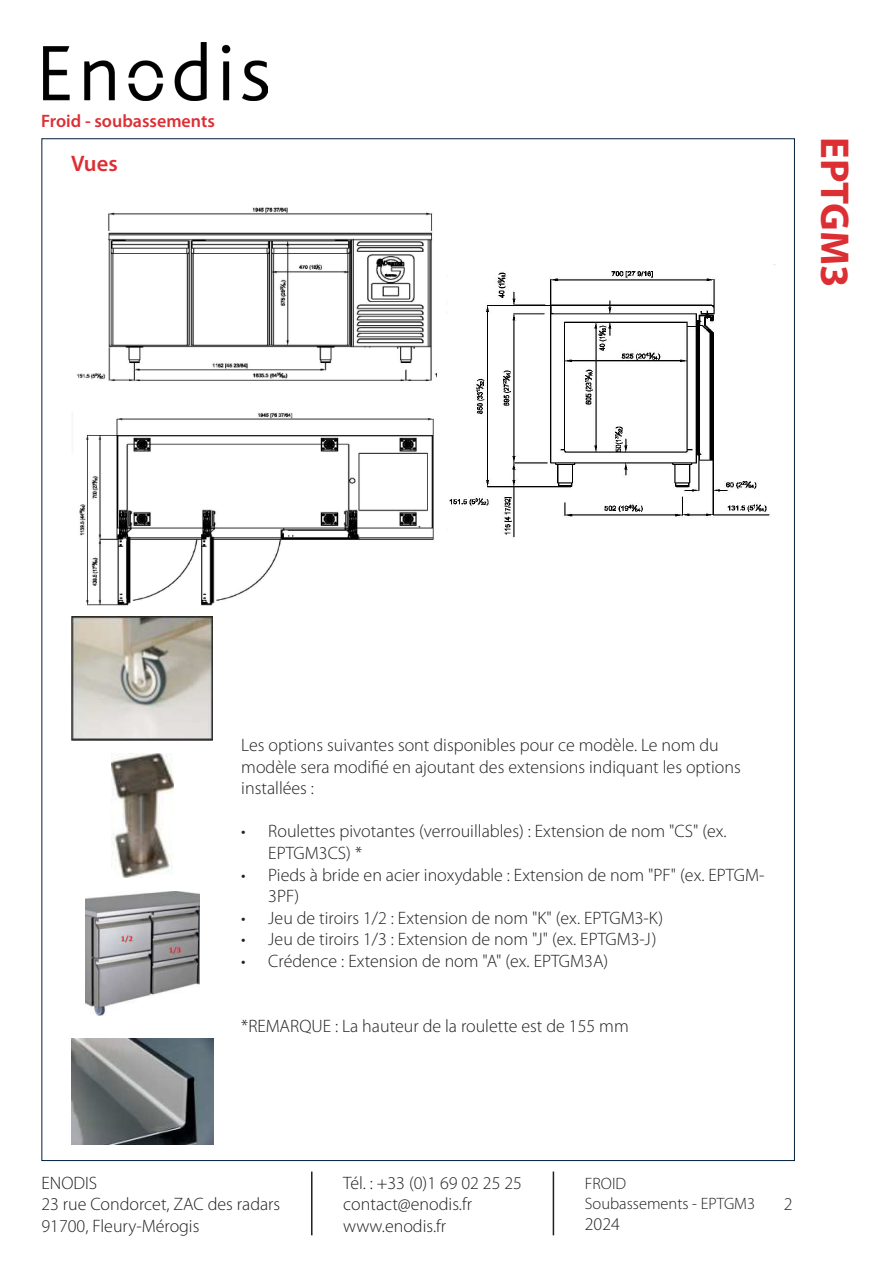
<style>
.page{position:relative;width:893px;height:1263px;background:#fff}
.page>*{position:absolute;margin:0;border:0;box-sizing:border-box;transform-origin:0 0}
.t1{font:700 40.5px "Myriad Pro";color:#dc2f34}
.t2{font:600 22.5px "Myriad Pro";color:#dc2f34}
.t3{font:300 18px/21.6px "Myriad Pro";color:#231f20}
.t4{font:600 18px "Myriad Pro";color:#dc2f34}
.t5{font:300 16.5px/19.8px "Myriad Pro";color:#231f20}
</style>
<div class="page">
<img style="left:43px;top:43px;width:224px;height:58px">
<hr style="left:311px;top:1171px;width:1px;height:64px;background:#231f20">
<hr style="left:553px;top:1171px;width:1px;height:64px;background:#231f20">
<img style="left:76px;top:207px;width:361px;height:174px">
<img style="left:446px;top:271px;width:324px;height:267px">
<img style="left:79px;top:413px;width:355px;height:193px">
<img style="left:72px;top:616px;width:141px;height:124px">
<img style="left:112px;top:754px;width:61px;height:124px">
<img style="left:86px;top:891px;width:113px;height:124px">
<img style="left:71px;top:1038px;width:143px;height:106px">
<p class="t4" style="left:41px;top:111px;width:175px">Froid - soubassements</p>
<p class="t2" style="left:71px;top:151px;width:48px">Vues</p>
<h1 class="t1" style="left:861px;top:137px;width:152px;rotate:90deg">EPTGM3</h1>
<p class="t3" style="left:241px;top:734px;width:501px">Les options suivantes sont disponibles pour ce modèle. Le nom du modèle sera modifié en ajoutant des extensions indiquant les options installées :</p>
<p class="t3" style="left:268px;top:821px;width:460px;text-indent:-27px">• Roulettes pivotantes (verrouillables) : Extension de nom "CS" (ex.<br>EPTGM3CS) *</p>
<p class="t3" style="left:268px;top:864px;width:498px;text-indent:-27px">• Pieds à bride en acier inoxydable : Extension de nom "PF" (ex. EPTGM-<br>3PF)</p>
<p class="t3" style="left:241px;top:907px;width:423px">• Jeu de tiroirs 1/2 : Extension de nom "K" (ex. EPTGM3-K)</p>
<p class="t3" style="left:241px;top:929px;width:417px">• Jeu de tiroirs 1/3 : Extension de nom "J" (ex. EPTGM3-J)</p>
<p class="t3" style="left:241px;top:950px;width:368px">• Crédence : Extension de nom "A" (ex. EPTGM3A)</p>
<p class="t3" style="left:241px;top:1015px;width:389px">*REMARQUE : La hauteur de la roulette est de 155 mm</p>
<p class="t3" style="left:41px;top:1172px;width:240px">ENODIS<br>23 rue Condorcet, ZAC des radars<br>91700, Fleury-Mérogis</p>
<p class="t3" style="left:343px;top:1172px;width:180px">Tél. : +33 (0)1 69 02 25 25 contact@enodis.fr www.enodis.fr</p>
<p class="t5" style="left:585px;top:1174px;width:172px">FROID<br>Soubassements - EPTGM3</p>
<p class="t3" style="left:585px;top:1214px;width:37px">2024</p>
<p class="t3" style="left:784px;top:1194px;width:10px">2</p>
</div>
